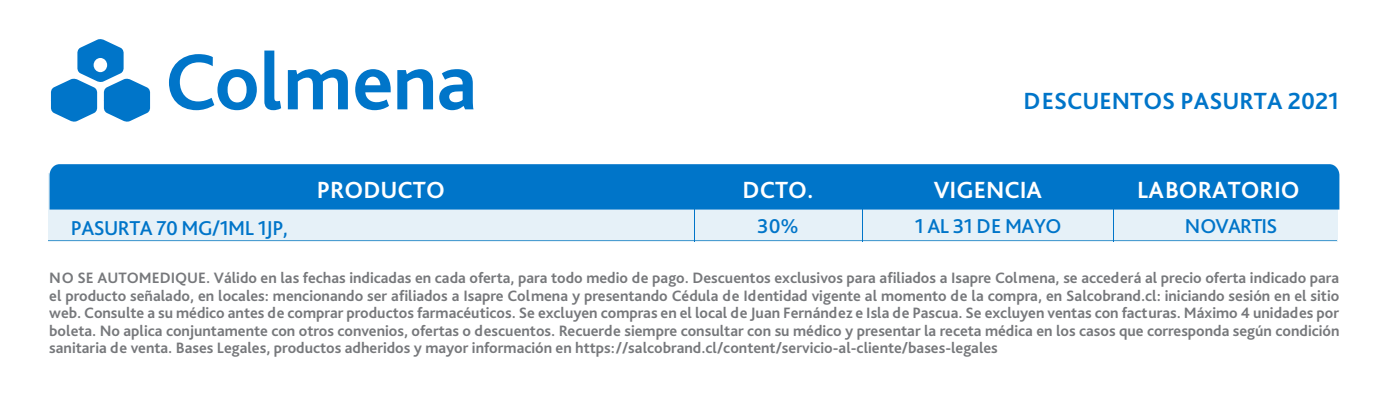
<style>
.page{position:relative;width:1389px;height:417px;background:#fff}
.page>*{position:absolute;margin:0;border:0;box-sizing:border-box;transform-origin:0 0}
.t1{font:700 24.5px "Bliss Pro";color:#fff}
.t2{font:700 24.5px "Bliss Pro";color:#0075c9}
.t3{font:500 21px "Bliss Pro";letter-spacing:-.025em;color:#0075c9}
.t4{font:700 15.75px/17.5px "Bliss Pro";color:#54565a;text-align:justify}
</style>
<div class="page">
<div style="left:48px;top:173px;width:1290px;height:68px;background:#e6f1f8"></div>
<div style="left:50px;top:164px;width:1289px;height:46px;background:#0075c9"></div>
<svg style="left:169px;top:54px;width:88px;height:56px"></svg>
<svg style="left:264px;top:51px;width:17px;height:59px"></svg>
<svg style="left:288px;top:69px;width:60px;height:40px"></svg>
<svg style="left:355px;top:69px;width:36px;height:41px"></svg>
<svg style="left:397px;top:69px;width:36px;height:40px"></svg>
<svg style="left:439px;top:69px;width:35px;height:41px"></svg>
<svg style="left:51px;top:39px;width:99px;height:83px"></svg>
<hr style="left:49px;top:240px;width:1288px;height:1px;background:#4d9ed1">
<hr style="left:1113px;top:171px;width:1px;height:70px;background:#0075c9">
<hr style="left:862px;top:171px;width:1px;height:70px;background:#0075c9">
<hr style="left:694px;top:171px;width:1px;height:70px;background:#0075c9">
<h1 class="t2" style="left:1024px;top:86px;width:317px">DESCUENTOS PASURTA 2021</h1>
<h1 class="t1" style="left:1137px;top:175px;width:164px">LABORATORIO</h1>
<h2 class="t3" style="left:1185px;top:213px;width:94px">NOVARTIS</h2>
<p class="t4" style="left:49px;top:269px;width:1292px">NO SE AUTOMEDIQUE. Válido en las fechas indicadas en cada oferta, para todo medio de pago. Descuentos exclusivos para afiliados a Isapre Colmena, se accederá al precio oferta indicado para el producto señalado, en locales: mencionando ser afiliados a Isapre Colmena y presentando Cédula de Identidad vigente al momento de la compra, en Salcobrand.cl: iniciando sesión en el sitio web. Consulte a su médico antes de comprar productos farmacéuticos. Se excluyen compras en el local de Juan Fernández e Isla de Pascua. Se excluyen ventas con facturas. Máximo 4 unidades por boleta. No aplica conjuntamente con otros convenios, ofertas o descuentos. Recuerde siempre consultar con su médico y presentar la receta médica en los casos que corresponda según condición sanitaria de venta. Bases Legales, productos adheridos y mayor información en https://salcobrand.cl/content/servicio-al-cliente/bases-legales</p>
<h1 class="t1" style="left:317px;top:175px;width:130px">PRODUCTO</h1>
<h1 class="t1" style="left:743px;top:175px;width:72px">DCTO.</h1>
<h1 class="t1" style="left:934px;top:175px;width:110px">VIGENCIA</h1>
<h2 class="t3" style="left:71px;top:214px;width:219px">PASURTA 70 MG/1ML 1JP,</h2>
<h2 class="t3" style="left:915px;top:213px;width:148px">1 AL 31 DE MAYO</h2>
<h2 class="t3" style="left:757px;top:213px;width:43px">30%</h2>
</div>
